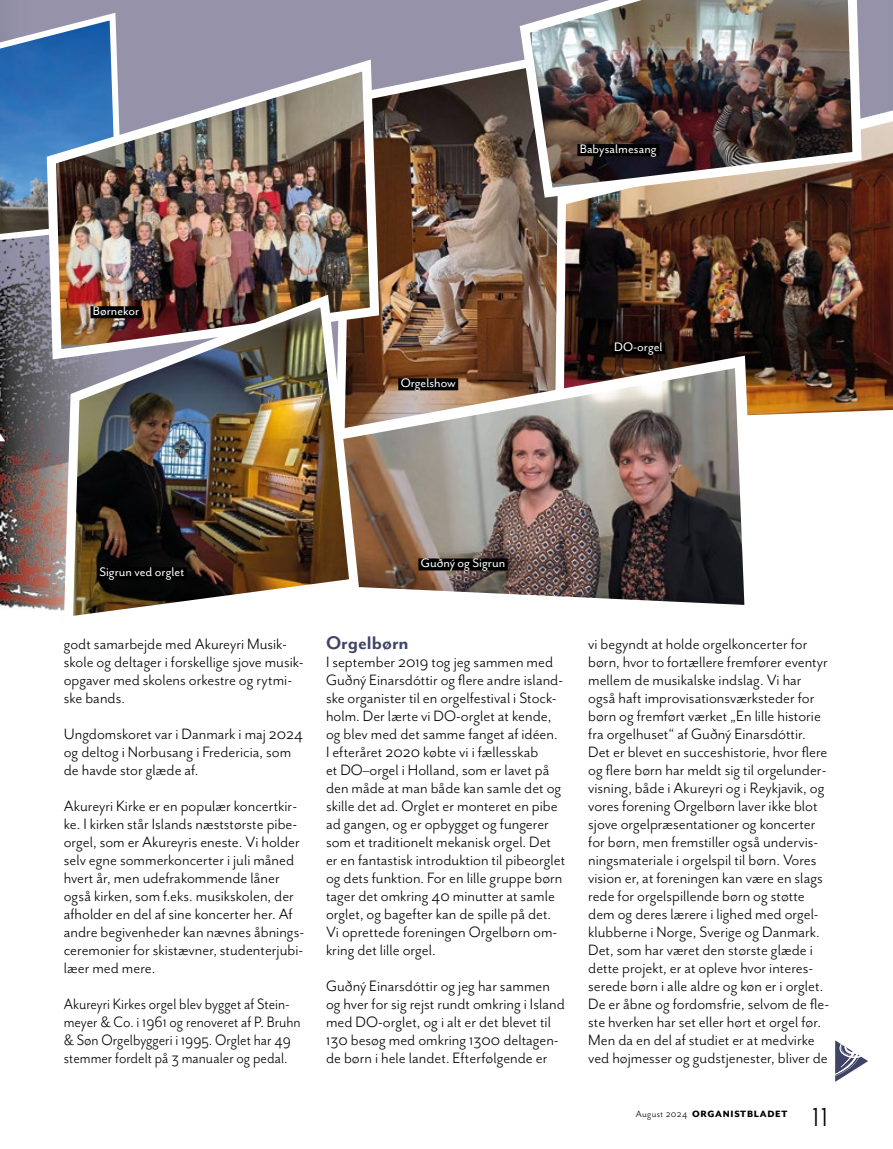
<style>
.page{position:relative;width:893px;height:1149px;background:#fff}
.page>*{position:absolute;margin:0;border:0;box-sizing:border-box;transform-origin:0 0}
.t1{font:30px "Mr Eaves San OT";color:#000}
.MR_orange{font:700 21px "Mr Eaves Mod OT";color:#3f4366}
.BRØD_A{font:17.25px/18px "Mr Eaves San OT";color:#000}
.BRØD_A-2{font:17.25px/18px "Mr Eaves San OT";color:#000;scale:.94 1}
.BRØD_A-3{font:14.25px "Mr Eaves San OT";color:#fff}
.t2{font:800 10.5px "Mr Eaves Mod OT";letter-spacing:.07em;color:#000}
.s1{font-family:"Mr Eaves San OT";font-weight:400}
</style>
<div class="page">
<img style="left:0;top:0;width:893px;height:610px">
<svg style="left:835px;top:1040px;width:33px;height:41px"></svg>
<img style="left:572px;top:96px;width:321px;height:342px">
<img style="left:331px;top:46px;width:241px;height:303px">
<img style="left:364px;top:349px;width:397px;height:261px">
<img style="left:514px;top:0;width:352px;height:202px">
<div style="left:577px;top:144px;width:82px;height:12px;background:#000"></div>
<svg style="left:0;top:9px;width:126px;height:256px;background:#6183ae"></svg>
<img style="left:40px;top:54px;width:344px;height:310px">
<img style="left:59px;top:288px;width:305px;height:328px">
<div style="left:97px;top:567px;width:90px;height:12px;background:#000"></div>
<div style="left:612px;top:342px;width:53px;height:12px;background:#000"></div>
<div style="left:418px;top:558px;width:90px;height:12px;background:#000"></div>
<div style="left:91px;top:306px;width:51px;height:12px;background:#000"></div>
<p class="BRØD_A-3" style="left:93px;top:303px;width:48px">Børnekor</p>
<p class="BRØD_A-3" style="left:401px;top:375px;width:57px">Orgelshow</p>
<p class="BRØD_A-3" style="left:580px;top:141px;width:78px">Babysalmesang</p>
<p class="BRØD_A-3" style="left:614px;top:339px;width:50px">DO-orgel</p>
<p class="BRØD_A-3" style="left:99px;top:564px;width:86px">Sigrun ved orglet</p>
<p class="BRØD_A" style="left:64px;top:634px;width:241px">godt samarbejde med Akureyri Musik&shy;skole og deltager i forskellige sjove musik&shy;opgaver med skolens orkestre og rytmi&shy;ske bands.</p>
<p class="BRØD_A" style="left:64px;top:724px;width:241px">Ungdomskoret var i Danmark i maj 2024 og deltog i Norbusang i Fredericia, som de havde stor glæde af.</p>
<p class="BRØD_A" style="left:64px;top:796px;width:242px">Akureyri Kirke er en populær koncertkir&shy;ke. I kirken står Islands næststørste pibe&shy;orgel, som er Akureyris eneste. Vi holder selv egne sommerkoncerter i juli måned hvert år, men udefrakommende låner også kirken, som f.eks. musikskolen, der afholder en del af sine koncerter her. Af andre begivenheder kan nævnes åbnings&shy;ceremonier for skistævner, studenterjubi&shy;læer med mere.</p>
<p class="BRØD_A-2" style="left:64px;top:994px;width:253px">Akureyri Kirkes orgel blev bygget af Stein&shy;meyer &amp; Co. i 1961 og renoveret af P. Bruhn &amp; Søn Orgelbyggeri i 1995. Orglet har 49 stemmer fordelt på 3 manualer og pedal.</p>
<p class="BRØD_A-3" style="left:421px;top:555px;width:86px">Guðný og Sigrun</p>
<p class="MR_orange" style="left:326px;top:630px;width:84px">Orgelbørn</p>
<p class="BRØD_A" style="left:326px;top:652px;width:241px">I september 2019 tog jeg sammen med Guðný Einarsdóttir og flere andre island&shy;ske organister til en orgelfestival i Stock&shy;holm. Der lærte vi DO-orglet at kende, og blev med det samme fanget af idéen.<br>I efteråret 2020 købte vi i fællesskab<br>et DO–orgel i Holland, som er lavet på den måde at man både kan samle det og skille det ad. Orglet er monteret en pibe ad gangen, og er opbygget og fungerer som et traditionelt mekanisk orgel. Det er en fantastisk introduktion til pibeorglet og dets funktion. For en lille gruppe børn tager det omkring 40 minutter at samle orglet, og bagefter kan de spille på det.</p>
<p class="BRØD_A" style="left:326px;top:922px;width:233px">Vi oprettede foreningen Orgelbørn om&shy;kring det lille orgel.</p>
<p class="BRØD_A" style="left:326px;top:976px;width:240px">Guðný Einarsdóttir og jeg har sammen og hver for sig rejst rundt omkring i Island med DO-orglet, og i alt er det blevet til 130 besøg med omkring 1300 deltagen&shy;de børn i hele landet. Efterfølgende er</p>
<p class="BRØD_A" style="left:588px;top:634px;width:241px">vi begyndt at holde orgelkoncerter for børn, hvor to fortællere fremfører eventyr mellem de musikalske indslag. Vi har også haft improvisationsværksteder for børn og fremført værket „En lille historie fra orgelhuset“ af Guðný Einarsdóttir.<br>Det er blevet en succeshistorie, hvor flere og flere børn har meldt sig til orgelunder&shy;visning, både i Akureyri og i Reykjavik, og vores forening Orgelbørn laver ikke blot sjove orgelpræsentationer og koncerter for børn, men fremstiller også undervis&shy;ningsmateriale i orgelspil til børn. Vores vision er, at foreningen kan være en slags rede for orgelspillende børn og støtte dem og deres lærere i lighed med orgel&shy;klubberne i Norge, Sverige og Danmark.</p>
<p class="BRØD_A" style="left:588px;top:940px;width:242px">Det, som har været den største glæde i dette projekt, er at opleve hvor interes&shy;serede børn i alle aldre og køn er i orglet.<br>De er åbne og fordomsfrie, selvom de fle&shy;ste hverken har set eller hørt et orgel før.<br>Men da en del af studiet er at medvirke ved højmesser og gudstjenester, bliver de</p>
<p class="t2" style="left:636px;top:1107px;width:153px"><span class="s1">August 2024</span> ORGANISTBLADET</p>
<h1 class="t1" style="left:812px;top:1100px;width:18px">11</h1>
</div>
